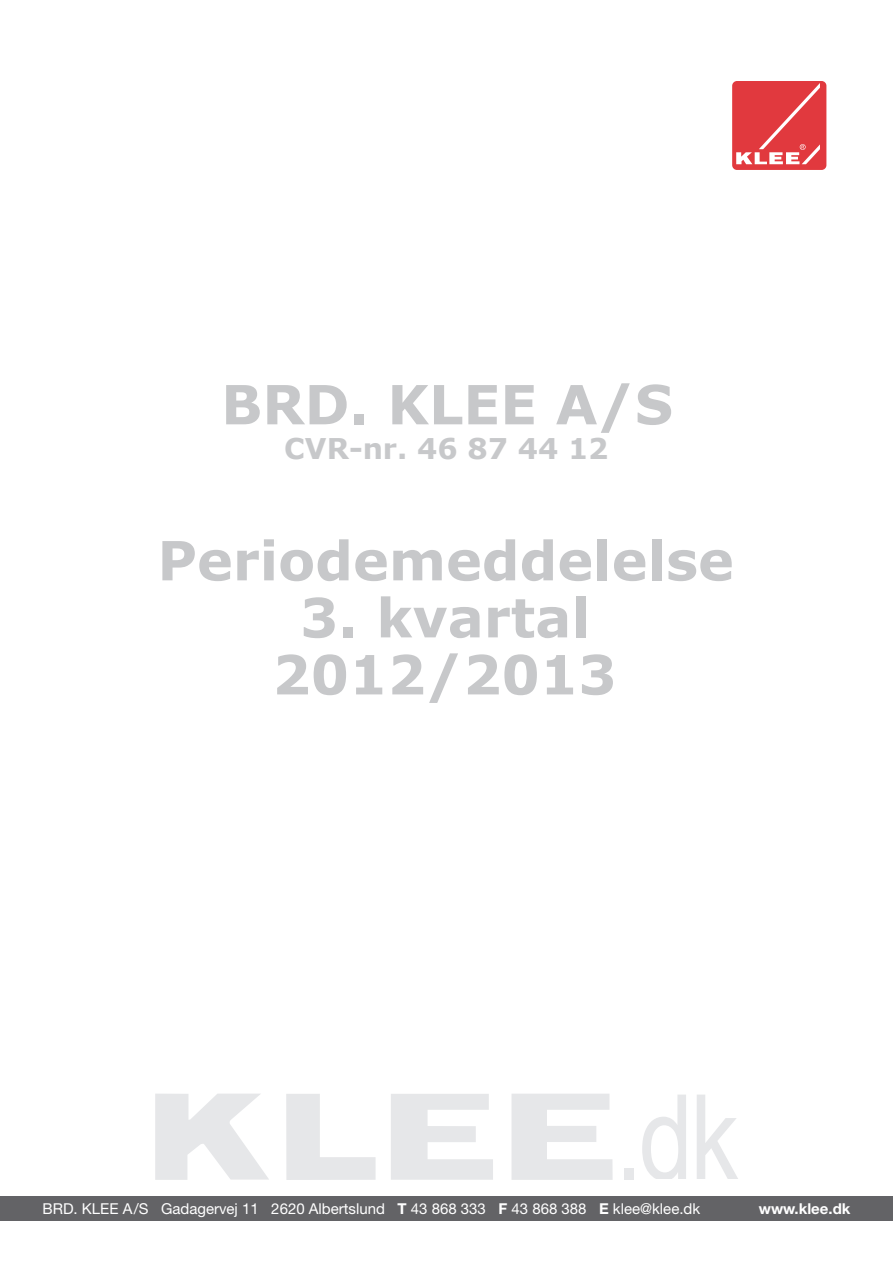
<style>
.page{position:relative;width:893px;height:1263px;background:#fff}
.page>*{position:absolute;margin:0;border:0;box-sizing:border-box;transform-origin:0 0}
.t1{font:700 54px/57px "Verdana";color:#c7c8ca;text-align:center}
.t2{font:700 28.5px "Verdana";color:#c7c8ca}
.t3{font:15px "Helvetica Neue";color:#fff}
.t4{font:700 15px "Helvetica Neue";color:#fff}
.s1{font-weight:700}
</style>
<div class="page">
<svg style="left:155px;top:1094px;width:114px;height:86px"></svg>
<svg style="left:286px;top:1094px;width:90px;height:86px"></svg>
<svg style="left:391px;top:1094px;width:102px;height:86px"></svg>
<svg style="left:511px;top:1094px;width:102px;height:86px"></svg>
<div style="left:624px;top:1168px;width:10px;height:12px;background:#e6e7e9"></div>
<svg style="left:642px;top:1094px;width:44px;height:85px"></svg>
<svg style="left:697px;top:1094px;width:41px;height:85px"></svg>
<div style="left:0;top:1196px;width:893px;height:24px;background:#636366"></div>
<svg style="left:732px;top:81px;width:95px;height:89px;background:#e44e53"></svg>
<h1 class="t1" style="left:221px;top:375px;width:453px">BRD. KLEE A/S</h1>
<h2 class="t2" style="left:284px;top:428px;width:326px">CVR-nr. 46 87 44 12</h2>
<h1 class="t1" style="left:157px;top:531px;width:578px">Periodemeddelelse</h1>
<h1 class="t1" style="left:272px;top:588px;width:346px">3. kvartal<br>2012/2013</h1>
<p class="t3" style="left:43px;top:1200px;width:659px">BRD. KLEE A /S Gadagervej 11 2620 Albertslund <span class="s1">T</span> 43 868 333 <span class="s1">F</span> 43 868 388 <span class="s1">E</span> klee@klee.dk</p>
<p class="t4" style="left:759px;top:1199px;width:93px">www.klee.dk</p>
</div>
